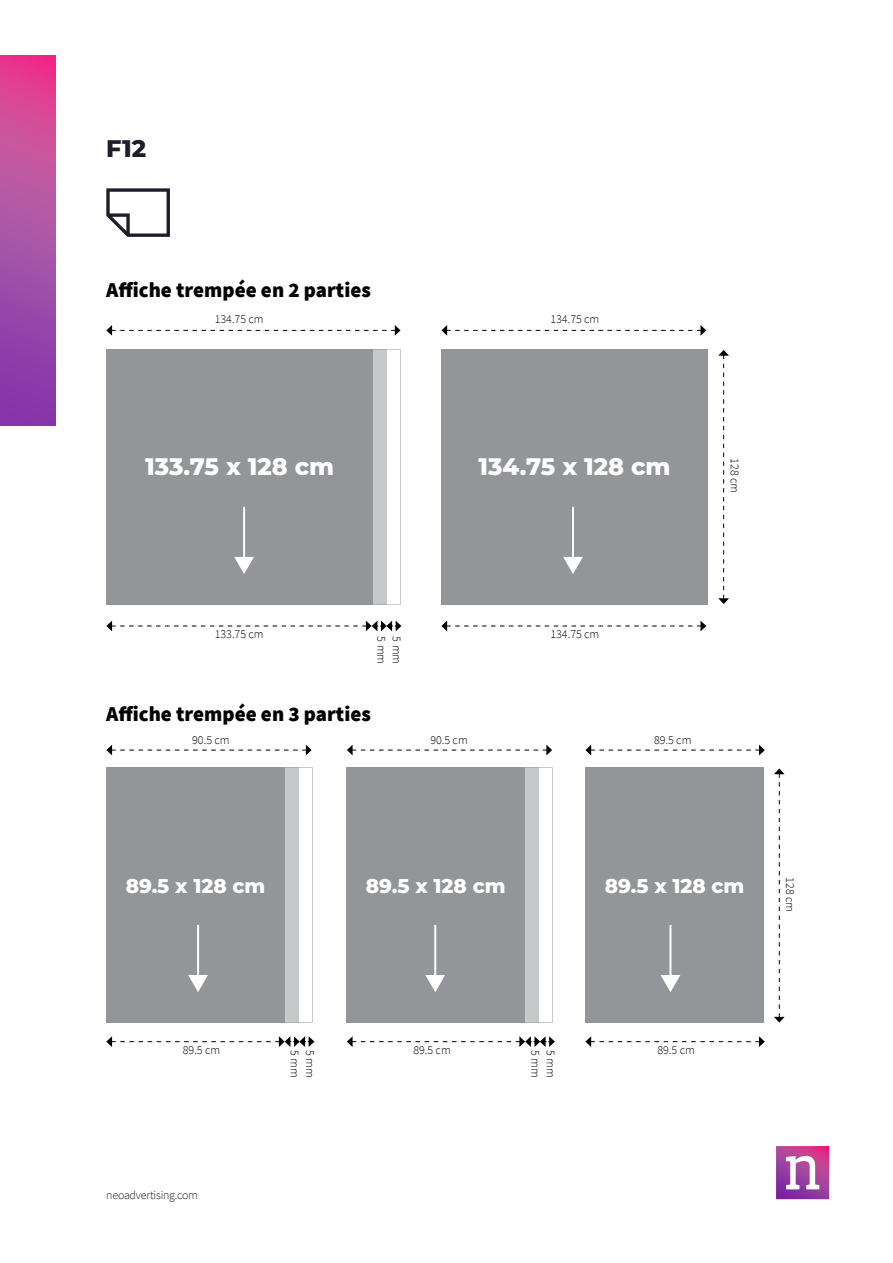
<style>
.page{position:relative;width:893px;height:1263px;background:#fff}
.page>*{position:absolute;margin:0;border:0;box-sizing:border-box;transform-origin:0 0}
.Installation_noTOC{font:800 24px "Montserrat";color:#1e1d2a}
.t1{font:800 23.85px "Montserrat";color:#fff}
.t2{font:900 21px "Source Sans Pro";color:#000}
.t3{font:800 19.95px "Montserrat";color:#fff}
.format_prod{font:300 12px "Source Sans Pro";color:#000}
.t4{font:300 12px "Source Sans Pro";letter-spacing:-.02em;color:#1e1d2a}
</style>
<div class="page">
<svg style="left:776px;top:1146px;width:53px;height:53px"></svg>
<svg style="left:373px;top:349px;width:28px;height:255px;fill:#c7c8ca"></svg>
<div style="left:106px;top:349px;width:267px;height:255px;background:#939598"></div>
<div style="left:441px;top:349px;width:267px;height:255px;background:#939598"></div>
<hr style="left:243px;top:507px;width:2px;height:53px;background:#fff">
<svg style="left:234px;top:557px;width:20px;height:17px"></svg>
<hr style="left:572px;top:507px;width:2px;height:53px;background:#fff">
<svg style="left:563px;top:557px;width:20px;height:17px"></svg>
<svg style="left:525px;top:767px;width:28px;height:255px;fill:#c7c8ca"></svg>
<svg style="left:285px;top:767px;width:28px;height:255px;fill:#c7c8ca"></svg>
<div style="left:346px;top:767px;width:179px;height:255px;background:#939598"></div>
<div style="left:106px;top:767px;width:179px;height:255px;background:#939598"></div>
<div style="left:585px;top:767px;width:179px;height:255px;background:#939598"></div>
<hr style="left:434px;top:925px;width:2px;height:53px;background:#fff">
<svg style="left:425px;top:975px;width:20px;height:17px"></svg>
<hr style="left:669px;top:925px;width:2px;height:53px;background:#fff">
<svg style="left:660px;top:975px;width:20px;height:17px"></svg>
<hr style="left:197px;top:925px;width:2px;height:53px;background:#fff">
<svg style="left:188px;top:975px;width:20px;height:17px"></svg>
<svg style="left:106px;top:745px;width:206px;height:10px"></svg>
<svg style="left:347px;top:745px;width:205px;height:10px"></svg>
<svg style="left:585px;top:745px;width:180px;height:10px"></svg>
<svg style="left:774px;top:768px;width:11px;height:254px"></svg>
<svg style="left:441px;top:621px;width:265px;height:10px"></svg>
<svg style="left:585px;top:1036px;width:180px;height:11px"></svg>
<svg style="left:718px;top:350px;width:11px;height:254px"></svg>
<svg style="left:106px;top:325px;width:295px;height:11px"></svg>
<svg style="left:441px;top:325px;width:265px;height:11px"></svg>
<svg style="left:106px;top:621px;width:295px;height:10px"></svg>
<svg style="left:106px;top:1036px;width:208px;height:11px"></svg>
<svg style="left:347px;top:1036px;width:208px;height:11px"></svg>
<svg style="left:106px;top:188px;width:64px;height:49px"></svg>
<svg style="left:0;top:55px;width:55px;height:370px;background:#af49a2"></svg>
<p class="Installation_noTOC" style="left:106px;top:130px;width:41px">F12</p>
<p class="t2" style="left:106px;top:276px;width:266px">Affiche trempée en 2 parties</p>
<p class="format_prod" style="left:215px;top:312px;width:50px">134.75 cm</p>
<p class="format_prod" style="left:550px;top:312px;width:50px">134.75 cm</p>
<p class="t1" style="left:145px;top:449px;width:191px">133.75 x 128 cm</p>
<p class="t1" style="left:478px;top:449px;width:194px">134.75 x 128 cm</p>
<p class="format_prod" style="left:742px;top:458px;width:36px;rotate:90deg">128 cm</p>
<p class="format_prod" style="left:215px;top:627px;width:50px">133.75 cm</p>
<p class="format_prod" style="left:389px;top:636px;width:29px;rotate:90deg">5 mm</p>
<p class="format_prod" style="left:404px;top:636px;width:29px;rotate:90deg">5 mm</p>
<p class="t2" style="left:106px;top:699px;width:266px">Affiche trempée en 3 parties</p>
<p class="format_prod" style="left:550px;top:627px;width:50px">134.75 cm</p>
<p class="format_prod" style="left:192px;top:732px;width:39px">90.5 cm</p>
<p class="format_prod" style="left:430px;top:732px;width:39px">90.5 cm</p>
<p class="format_prod" style="left:654px;top:732px;width:39px">89.5 cm</p>
<p class="t3" style="left:126px;top:871px;width:141px">89.5 x 128 cm</p>
<p class="t3" style="left:366px;top:871px;width:141px">89.5 x 128 cm</p>
<p class="t3" style="left:605px;top:871px;width:141px">89.5 x 128 cm</p>
<p class="format_prod" style="left:797px;top:877px;width:36px;rotate:90deg">128 cm</p>
<p class="format_prod" style="left:183px;top:1043px;width:39px">89.5 cm</p>
<p class="t4" style="left:106px;top:1188px;width:93px">neoadvertising.com</p>
<p class="format_prod" style="left:302px;top:1050px;width:29px;rotate:90deg">5 mm</p>
<p class="format_prod" style="left:317px;top:1050px;width:29px;rotate:90deg">5 mm</p>
<p class="format_prod" style="left:413px;top:1043px;width:39px">89.5 cm</p>
<p class="format_prod" style="left:543px;top:1050px;width:29px;rotate:90deg">5 mm</p>
<p class="format_prod" style="left:558px;top:1050px;width:29px;rotate:90deg">5 mm</p>
<p class="format_prod" style="left:657px;top:1043px;width:39px">89.5 cm</p>
</div>
